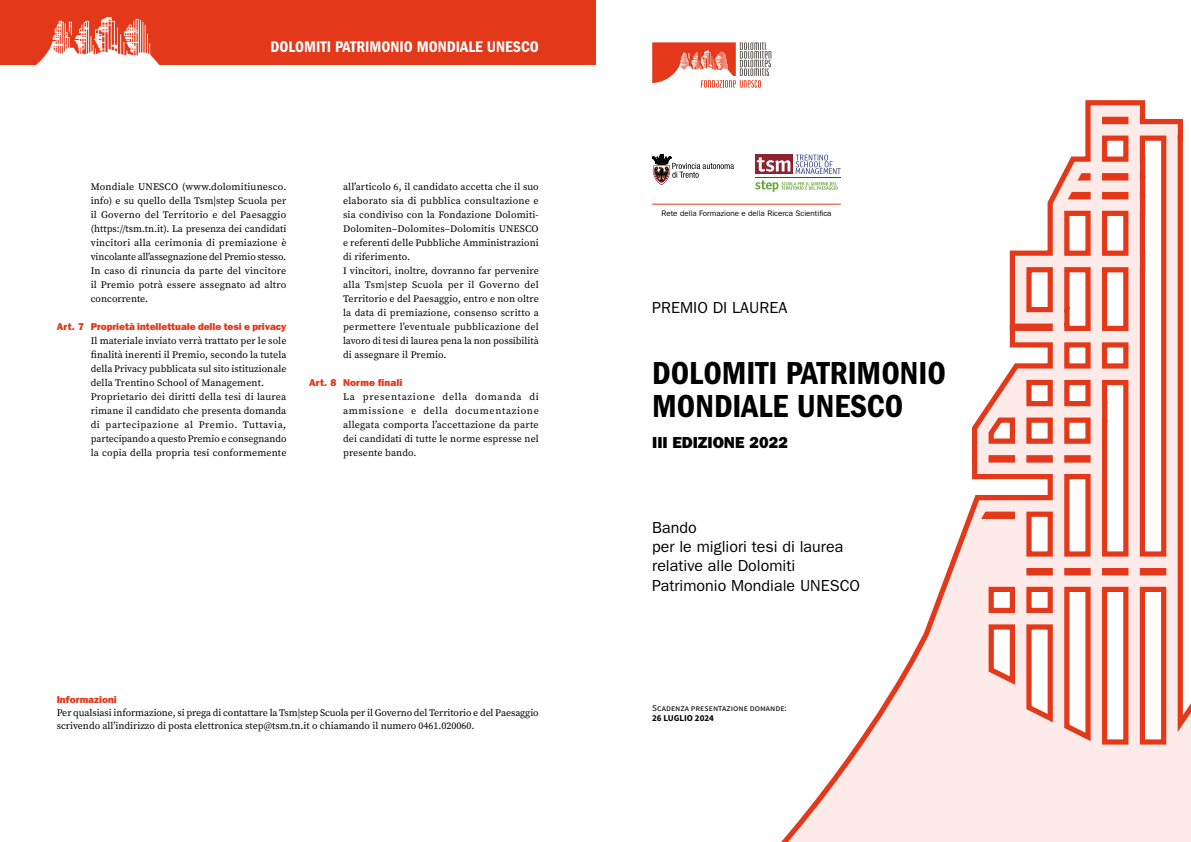
<style>
.page{position:relative;width:1191px;height:842px;background:#fff}
.page>*{position:absolute;margin:0;border:0;box-sizing:border-box;transform-origin:0 0}
.t1{font:33px/33px "ITC Franklin Gothic Std Dm Cd";color:#000}
.t2{font:16px/19.2px "ITC Franklin Gothic Std";color:#000}
.t3{font:16px "ITC Franklin Gothic Std Dm Cd";color:#fff}
.t4{font:16px "ITC Franklin Gothic Std Hvy";color:#000}
.t5{font:10px/14px "Source Serif Pro";letter-spacing:.01em;color:#000}
.t6{font:10px "ITC Franklin Gothic Std Hvy";letter-spacing:-.005em;color:#e3381a}
.t7{font:9px "Source Sans Pro";color:#000}
.t8{font:700 9px "Source Sans Pro";color:#000}
.t9{font:8px "ITC Franklin Gothic Std";color:#000}
</style>
<div class="page">
<svg style="left:652px;top:42px;width:119px;height:46px"></svg>
<svg style="left:652px;top:155px;width:82px;height:30px"></svg>
<div style="left:755px;top:155px;width:38px;height:19px;background:#8d232e"></div>
<svg style="left:757px;top:157px;width:3px;height:14px"></svg>
<hr style="left:755px;top:178px;width:85px;height:1px;background:#8d232e">
<svg style="left:755px;top:182px;width:5px;height:8px"></svg>
<svg style="left:760px;top:100px;width:431px;height:742px"></svg>
<div style="left:0;top:0;width:595px;height:64px;background:#e3381a"></div>
<svg style="left:37px;top:17px;width:122px;height:47px"></svg>
<hr style="left:652px;top:204px;width:188px;height:1px;background:#e3381a">
<h2 class="t3" style="left:270px;top:38px;width:270px">DOLOMITI PATRIMONIO MONDIALE UNESCO</h2>
<p class="t5" style="left:91px;top:180px;width:197px;text-align:justify">Mondiale UNESCO (www.dolomitiunesco. info) e su quello della Tsm|step Scuola per il Governo del Territorio e del Paesaggio (https://tsm.tn.it). La presenza dei candidati vincitori alla cerimonia di premiazione è vincolante all’assegnazione del Premio stesso.<br>In caso di rinuncia da parte del vincitore il Premio potrà essere assegnato ad altro concorrente.</p>
<p class="t6" style="left:57px;top:321px;width:231px">Art. 7 Proprietà intellettuale delle tesi e privacy</p>
<p class="t5" style="left:91px;top:334px;width:197px">Il materiale inviato verrà trattato per le sole finalità inerenti il Premio, secondo la tutela della Privacy pubblicata sul sito istituzionale della Trentino School of Management.<br>Proprietario dei diritti della tesi di laurea rimane il candidato che presenta domanda di partecipazione al Premio. Tuttavia, partecipando a questo Premio e consegnando la copia della propria tesi conformemente</p>
<p class="t5" style="left:343px;top:180px;width:197px">all’articolo 6, il candidato accetta che il suo elaborato sia di pubblica consultazione e sia condiviso con la Fondazione Dolomiti-Dolomiten–Dolomites–Dolomitis UNESCO e referenti delle Pubbliche Amministrazioni di riferimento.<br>I vincitori, inoltre, dovranno far pervenire alla Tsm|step Scuola per il Governo del Territorio e del Paesaggio, entro e non oltre la data di premiazione, consenso scritto a permettere l’eventuale pubblicazione del lavoro di tesi di laurea pena la non possibilità di assegnare il Premio.</p>
<p class="t6" style="left:309px;top:377px;width:95px">Art. 8 Norme finali</p>
<p class="t5" style="left:343px;top:390px;width:197px;text-align:justify">La presentazione della domanda di ammissione e della documentazione allegata comporta l’accettazione da parte dei candidati di tutte le norme espresse nel presente bando.</p>
<p class="t6" style="left:57px;top:693px;width:62px">Informazioni</p>
<p class="t5" style="left:57px;top:706px;width:483px;line-height:13px">Per qualsiasi informazione, si prega di contattare la Tsm|step Scuola per il Governo del Territorio e del Paesaggio scrivendo all’indirizzo di posta elettronica step@tsm.tn.it o chiamando il numero 0461.020060.</p>
<p class="t9" style="left:661px;top:209px;width:172px">Rete della Formazione e della Ricerca Scientifica</p>
<h2 class="t2" style="left:652px;top:298px;width:137px">PREMIO DI LAUREA</h2>
<h1 class="t1" style="left:652px;top:357px;width:295px">DOLOMITI PATRIMONIO<br>MONDIALE UNESCO</h1>
<h2 class="t4" style="left:652px;top:433px;width:137px">III EDIZIONE 2022</h2>
<h2 class="t2" style="left:652px;top:518px;width:209px">Bando<br>per le migliori tesi di laurea relative alle Dolomiti<br>Patrimonio Mondiale UNESCO</h2>
<p class="t7" style="left:652px;top:702px;width:136px">Scadenza presentazione domande:</p>
<p class="t8" style="left:652px;top:712px;width:63px">26 LUGLIO 2024</p>
</div>
